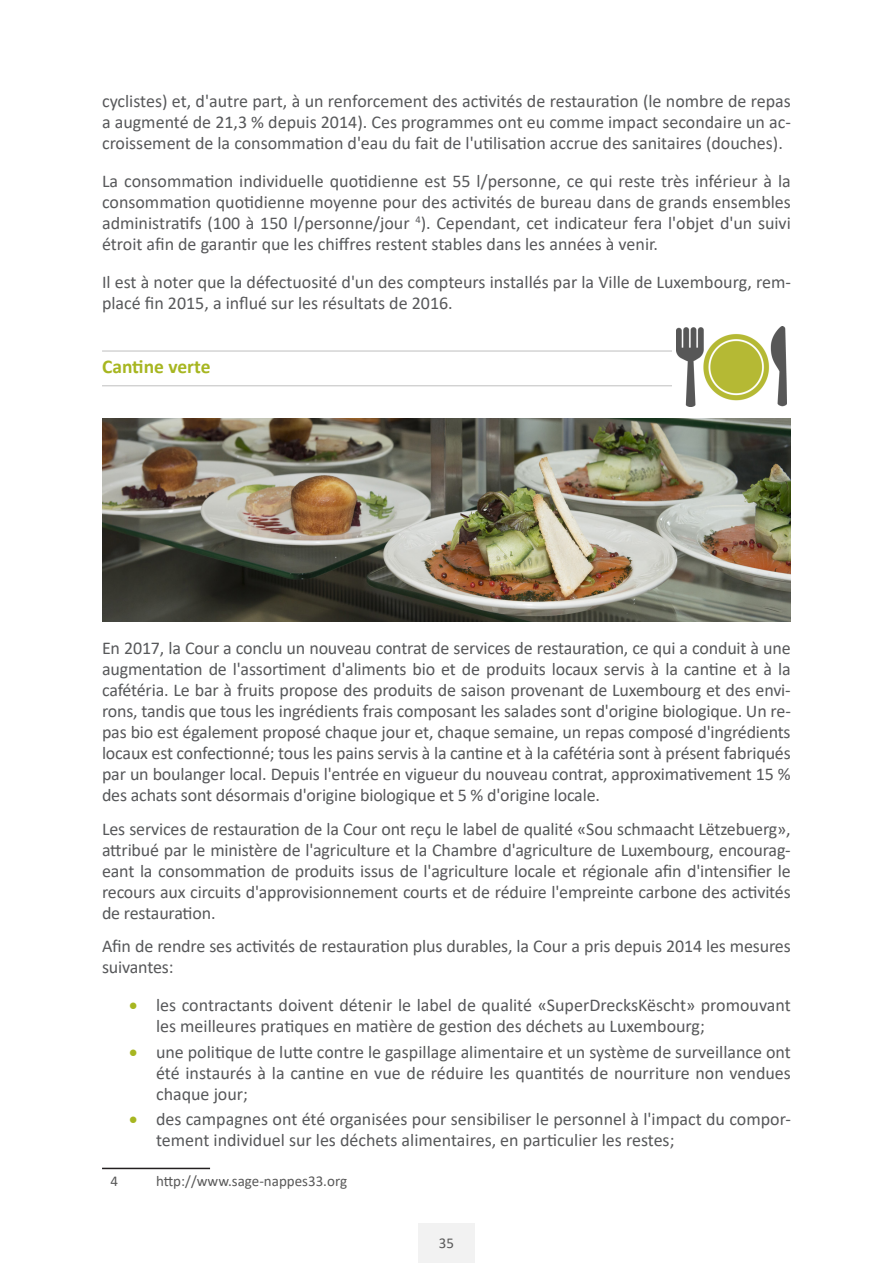
<style>
.page{position:relative;width:893px;height:1263px;background:#fff}
.page>*{position:absolute;margin:0;border:0;box-sizing:border-box;transform-origin:0 0}
.t1{font:700 19.5px "Calibri";color:#a7b621}
.t2{font:18px/21px "Calibri";color:#57585a;text-align:justify}
.t3{font:15px "Calibri";color:#595959}
.s1{color:#a7b621}
</style>
<div class="page">
<div style="left:418px;top:1224px;width:57px;height:39px;background:#f2f2f2"></div>
<hr style="left:102px;top:351px;width:689px;height:1px;background:#bfbfbf">
<hr style="left:102px;top:385px;width:689px;height:1px;background:#bfbfbf">
<hr style="left:102px;top:1168px;width:108px;height:1px;background:#231f20">
<img style="left:102px;top:419px;width:689px;height:202px">
<div style="left:672px;top:327px;width:119px;height:79px;background:#fff"></div>
<img style="left:676px;top:327px;width:111px;height:79px">
<p class="t2" style="left:102px;top:90px;width:690px">cyclistes) et, d'autre part, à un renforcement des activités de restauration (le nombre de repas a augmenté de 21,3 % depuis 2014). Ces programmes ont eu comme impact secondaire un ac&shy;croissement de la consommation d'eau du fait de l'utilisation accrue des sanitaires (douches).</p>
<p class="t2" style="left:102px;top:170px;width:690px">La consommation individuelle quotidienne est 55 l/personne, ce qui reste très inférieur à la consommation quotidienne moyenne pour des activités de bureau dans de grands ensembles administratifs (100 à 150 l/personne/jour <sup>4</sup>). Cependant, cet indicateur fera l'objet d'un suivi étroit afin de garantir que les chiffres restent stables dans les années à venir.</p>
<p class="t2" style="left:102px;top:271px;width:690px">Il est à noter que la défectuosité d'un des compteurs installés par la Ville de Luxembourg, rem&shy;placé fin 2015, a influé sur les résultats de 2016.</p>
<p class="t1" style="left:102px;top:352px;width:110px">Cantine verte</p>
<p class="t2" style="left:102px;top:637px;width:690px">En 2017, la Cour a conclu un nouveau contrat de services de restauration, ce qui a conduit à une augmentation de l'assortiment d'aliments bio et de produits locaux servis à la cantine et à la cafétéria. Le bar à fruits propose des produits de saison provenant de Luxembourg et des envi&shy;rons, tandis que tous les ingrédients frais composant les salades sont d'origine biologique. Un re&shy;pas bio est également proposé chaque jour et, chaque semaine, un repas composé d'ingrédients locaux est confectionné; tous les pains servis à la cantine et à la cafétéria sont à présent fabriqués par un boulanger local. Depuis l'entrée en vigueur du nouveau contrat, approximativement 15 % des achats sont désormais d'origine biologique et 5 % d'origine locale.</p>
<p class="t2" style="left:102px;top:817px;width:690px">Les services de restauration de la Cour ont reçu le label de qualité «Sou schmaacht Lëtzebuerg», attribué par le ministère de l'agriculture et la Chambre d'agriculture de Luxembourg, encourag&shy;eant la consommation de produits issus de l'agriculture locale et régionale afin d'intensifier le recours aux circuits d'approvisionnement courts et de réduire l'empreinte carbone des activités de restauration.</p>
<p class="t2" style="left:102px;top:935px;width:690px">Afin de rendre ses activités de restauration plus durables, la Cour a pris depuis 2014 les mesures suivantes:</p>
<p class="t2" style="left:156px;top:994px;width:636px;text-indent:-27px"><span class="s1">•</span> les contractants doivent détenir le label de qualité «SuperDrecksKëscht» promouvant les meilleures pratiques en matière de gestion des déchets au Luxembourg;</p>
<p class="t2" style="left:156px;top:1041px;width:636px;text-indent:-27px"><span class="s1">•</span> une politique de lutte contre le gaspillage alimentaire et un système de surveillance ont été instaurés à la cantine en vue de réduire les quantités de nourriture non vendues chaque jour;</p>
<p class="t2" style="left:156px;top:1108px;width:636px;text-indent:-27px"><span class="s1">•</span> des campagnes ont été organisées pour sensibiliser le personnel à l'impact du compor&shy;tement individuel sur les déchets alimentaires, en particulier les restes;</p>
<p class="t3" style="left:111px;top:1171px;width:9px">4</p>
<p class="t3" style="left:156px;top:1171px;width:193px">http://www.sage-nappes33.org</p>
<p class="t3" style="left:439px;top:1232px;width:17px">35</p>
</div>
